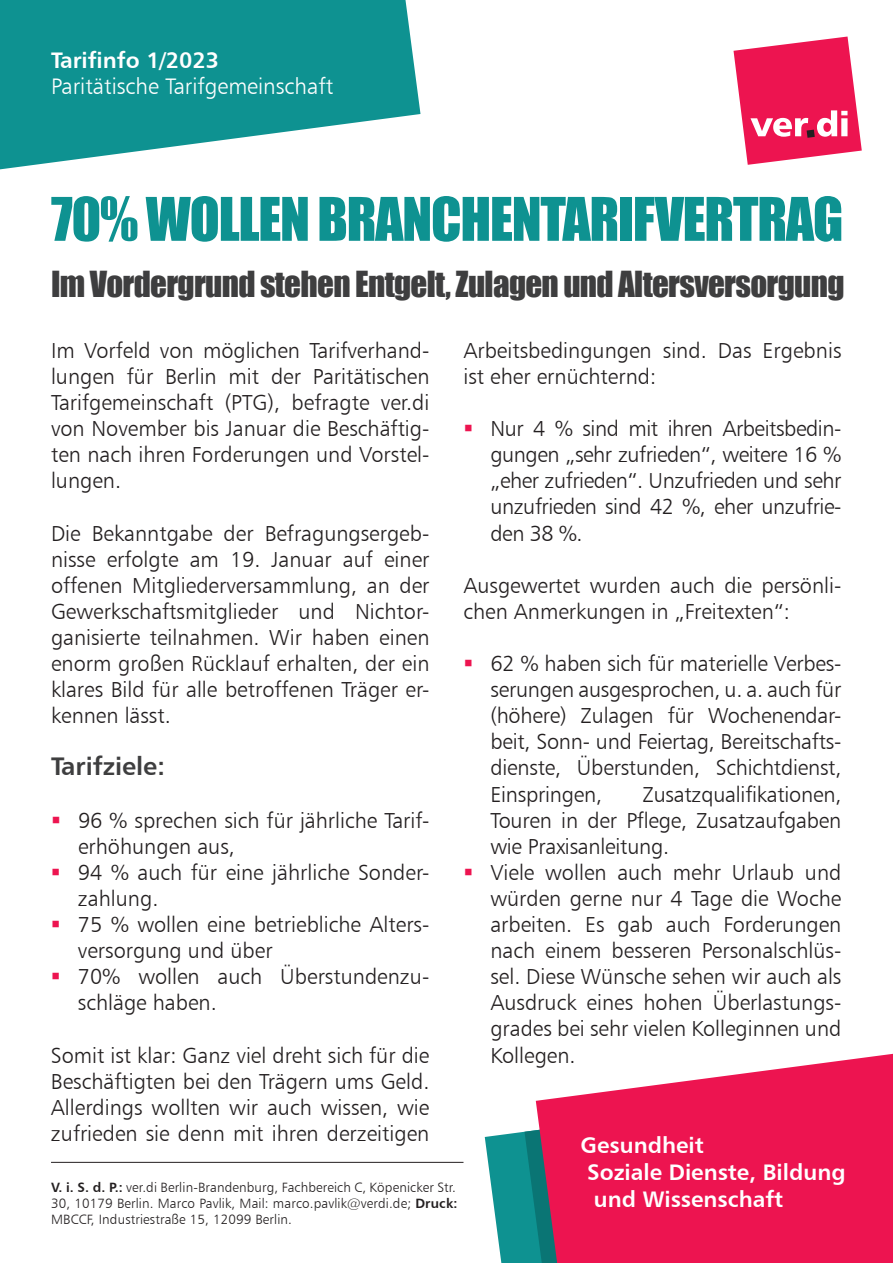
<style>
.page{position:relative;width:893px;height:1263px;background:#fff}
.page>*{position:absolute;margin:0;border:0;box-sizing:border-box;transform-origin:0 0}
.t1{font:55.5px "Impact";letter-spacing:-.025em;color:#0e9291}
.t2{font:33px "Impact";letter-spacing:-.02em;color:#3e3e3f}
.t3{font:25.5px "Humanist 777 BT Bold B";color:#3e3e3f}
.t4{font:22.5px/27px "Humanist 777 BT Bold B";color:#fff}
.t5{font:22.5px "Humanist 777 BT Light B";color:#fff}
.t6{font:21.75px/26.1px "Humanist 777 BT Light B";color:#231f20;text-align:justify}
.t7{font:13.5px/16.2px "Humanist 777 BT Light B";letter-spacing:.01em;color:#231f20;text-align:justify}
.s1{font-family:"Humanist 777 BT Bold B"}
</style>
<div class="page">
<svg style="left:485px;top:1131px;width:39px;height:132px;fill:#0e9291"></svg>
<svg style="left:524px;top:1101px;width:12px;height:162px;fill:#0e9291"></svg>
<svg style="left:0;top:0;width:420px;height:169px;fill:#0e9291"></svg>
<svg style="left:733px;top:37px;width:129px;height:128px"></svg>
<hr style="left:51px;top:1162px;width:412px;height:1px;background:#231f20">
<svg style="left:536px;top:1054px;width:357px;height:209px;background:#e93064"></svg>
<p class="t4" style="left:51px;top:46px;width:170px">Tarifinfo 1/2023</p>
<p class="t5" style="left:51px;top:72px;width:284px">Paritätische Tarifgemeinschaft</p>
<h1 class="t1" style="left:51px;top:176px;width:794px">70% wollen Branchentarifvertrag</h1>
<h2 class="t2" style="left:51px;top:259px;width:795px">Im Vordergrund stehen Entgelt, Zulagen und Altersversorgung</h2>
<p class="t6" style="left:51px;top:337px;width:380px">Im Vorfeld von möglichen Tarifverhand&shy;lungen für Berlin mit der Paritätischen Tarifgemeinschaft (PTG), befragte ver.di von November bis Januar die Beschäftig&shy;ten nach ihren Forderungen und Vorstel&shy;lungen.</p>
<p class="t6" style="left:51px;top:520px;width:380px">Die Bekanntgabe der Befragungsergeb&shy;nisse erfolgte am 19. Januar auf einer offenen Mitgliederversammlung, an der Gewerkschaftsmitglieder und Nichtor&shy;ganisierte teilnahmen. Wir haben einen enorm großen Rücklauf erhalten, der ein klares Bild für alle betroffenen Träger er&shy;kennen lässt.</p>
<p class="t3" style="left:51px;top:750px;width:115px">Tarifziele:</p>
<p class="t6" style="left:78px;top:807px;width:353px;text-align:left">96 % sprechen sich für jährliche Tarif&shy;erhöhungen aus,<br>94 % auch für eine jährliche Sonder&shy;zahlung.<br>75 % wollen eine betriebliche Alters&shy;versorgung und über<br>70% wollen auch Überstundenzu&shy;schläge haben.</p>
<p class="t6" style="left:51px;top:1042px;width:380px">Somit ist klar: Ganz viel dreht sich für die Beschäftigten bei den Trägern ums Geld.<br>Allerdings wollten wir auch wissen, wie zufrieden sie denn mit ihren derzeitigen</p>
<p class="t6" style="left:463px;top:337px;width:380px">Arbeitsbedingungen sind. Das Ergebnis ist eher ernüchternd:</p>
<p class="t6" style="left:490px;top:415px;width:353px">Nur 4 % sind mit ihren Arbeitsbedin&shy;gungen „sehr zufrieden“, weitere 16 % „eher zufrieden“. Unzufrieden und sehr unzufrieden sind 42 %, eher unzufrie&shy;den 38 %.</p>
<p class="t6" style="left:463px;top:572px;width:379px">Ausgewertet wurden auch die persönli&shy;chen Anmerkungen in „Freitexten“:</p>
<p class="t6" style="left:490px;top:650px;width:353px">62 % haben sich für materielle Verbes&shy;serungen ausgesprochen, u. a. auch für (höhere) Zulagen für Wochenendar&shy;beit, Sonn- und Feiertag, Bereitschafts&shy;dienste, Überstunden, Schichtdienst, Einspringen,</p>
<p class="t6" style="left:490px;top:781px;width:353px;text-align:left;text-indent:152px">Zusatzqualifikationen,<br>Touren in der Pflege, Zusatzaufgaben wie Praxisanleitung.<br>Viele wollen auch mehr Urlaub und würden gerne nur 4 Tage die Woche arbeiten. Es gab auch Forderungen nach einem besseren Personalschlüs&shy;sel. Diese Wünsche sehen wir auch als<br>Ausdruck eines hohen Überlastungs&shy;grades bei sehr vielen Kolleginnen und<br>Kollegen.</p>
<p class="t4" style="left:580px;top:1131px;width:266px">Gesundheit<br>Soziale Dienste, Bildung und Wissenschaft</p>
<p class="t7" style="left:51px;top:1179px;width:408px"><span class="s1">V. i. S. d. P.:</span> ver.di Berlin-Brandenburg, Fachbereich C, Köpenicker Str.<br>30, 10179 Berlin. Marco Pavlik, Mail: marco.pavlik@verdi.de; <span class="s1">Druck:<br></span>MBCCF, Industriestraße 15, 12099 Berlin.</p>
</div>
